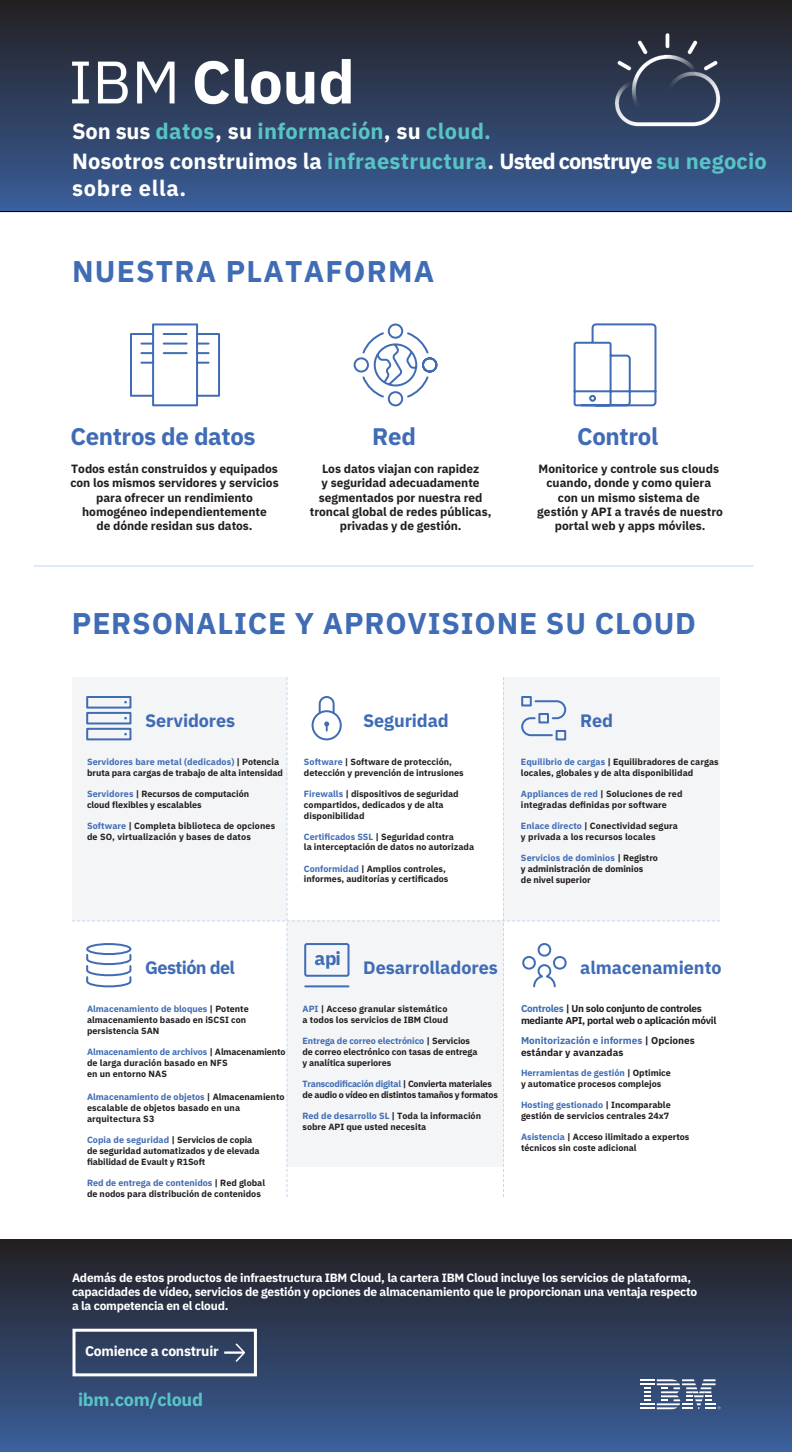
<style>
.page{position:relative;width:792px;height:1452px;background:#fff}
.page>*{position:absolute;margin:0;border:0;box-sizing:border-box;transform-origin:0 0}
.t1{font:700 30px "IBM Plex Sans";letter-spacing:.025em;color:#406cb5}
.t2{font:700 24px "IBM Plex Sans";letter-spacing:-.015em;color:#406cb5}
.t3{font:700 22px/30px "IBM Plex Sans";letter-spacing:.01em;color:#fff}
.t4{font:700 22px "IBM Plex Sans";letter-spacing:.03em;color:#fff}
.t5{font:700 18.6px "IBM Plex Sans";color:#406cb5}
.t6{font:700 18px "IBM Plex Sans";letter-spacing:-.005em;color:#406cb5}
.t7{font:700 18px "IBM Plex Sans";letter-spacing:-.015em;color:#58c4c5}
.t8{font:700 18px "IBM Plex Sans";letter-spacing:-.035em;color:#406cb5}
.t9{font:700 14px "IBM Plex Sans";letter-spacing:-.02em;color:#fff}
.t10{font:700 12px/14.4px "IBM Plex Sans";letter-spacing:-.005em;color:#231f20;text-align:center}
.t11{font:700 12px/14.4px "IBM Plex Sans";letter-spacing:-.02em;color:#fff}
.t12{font:700 10px/12px "IBM Plex Sans";letter-spacing:-.03em;color:#231f20}
.t13{font:700 10px/12px "IBM Plex Sans";color:#231f20}
.t14{font:700 9px/10.8px "IBM Plex Sans";color:#231f20}
.t15{font:700 9px/10.8px "IBM Plex Sans";letter-spacing:-.025em;color:#231f20}
.s1{color:#58c4c5}
.s2{color:#406cb5}
</style>
<div class="page">
<div style="left:0;top:0;width:792px;height:212px;background:linear-gradient(to bottom,#231f21,#3a5d99)"></div>
<div style="left:0;top:1239px;width:792px;height:213px;background:linear-gradient(to bottom,#231f21,#3a5e9a)"></div>
<div style="left:73px;top:1329px;width:184px;height:47px;border:3px solid #fff"></div>
<hr style="left:225px;top:1351px;width:17px;height:3px;background:#fff">
<svg style="left:234px;top:1342px;width:12px;height:21px"></svg>
<svg style="left:130px;top:323px;width:90px;height:84px"></svg>
<svg style="left:573px;top:323px;width:84px;height:84px"></svg>
<svg style="left:353px;top:323px;width:85px;height:84px"></svg>
<svg style="left:72px;top:677px;width:648px;height:520px"></svg>
<img style="left:59px;top:8px;width:304px;height:122px">
<img style="left:606px;top:17px;width:127px;height:114px">
<hr style="left:34px;top:566px;width:720px;height:1px;background:#c4d9f0">
<svg style="left:640px;top:1379px;width:81px;height:30px"></svg>
<hr style="left:0;top:211px;width:792px;height:1px;background:#000">
<h3 class="t3" style="left:72px;top:115px;width:696px">Son sus <span class="s1">datos</span>, su <span class="s1">información</span>, su <span class="s1">cloud.<br></span>Nosotros construimos la <span class="s1">infraestructura</span>. Usted construye <span class="s1">su negocio</span></h3>
<h3 class="t4" style="left:72px;top:170px;width:116px">sobre ella.</h3>
<h1 class="t1" style="left:72px;top:248px;width:364px">NUESTRA PLATAFORMA</h1>
<h2 class="t2" style="left:70px;top:417px;width:187px">Centros de datos</h2>
<h3 class="t10" style="left:70px;top:460px;width:210px">Todos están construidos y equipados con los mismos servidores y servicios para ofrecer un rendimiento homogéneo independientemente<br>de dónde residan sus datos.</h3>
<h2 class="t2" style="left:372px;top:417px;width:45px">Red</h2>
<h3 class="t10" style="left:310px;top:460px;width:183px">Los datos viajan con rapidez<br>y seguridad adecuadamente segmentados por nuestra red troncal global de redes públicas, privadas y de gestión.</h3>
<h2 class="t2" style="left:577px;top:417px;width:83px">Control</h2>
<h3 class="t10" style="left:537px;top:460px;width:187px">Monitorice y controle sus clouds cuando, donde y como quiera con un mismo sistema de gestión y API a través de nuestro portal web y apps móviles.</h3>
<h1 class="t1" style="left:72px;top:600px;width:626px">PERSONALICE Y APROVISIONE SU CLOUD</h1>
<h3 class="t6" style="left:145px;top:706px;width:92px">Servidores</h3>
<p class="t14" style="left:87px;top:756px;width:198px"><span class="s2">Servidores bare metal (dedicados)</span> | Potencia bruta para cargas de trabajo de alta intensidad</p>
<p class="t14" style="left:87px;top:788px;width:164px"><span class="s2">Servidores</span> | Recursos de computación cloud flexibles y escalables</p>
<p class="t14" style="left:87px;top:820px;width:190px"><span class="s2">Software</span> | Completa biblioteca de opciones de SO, virtualización y bases de datos</p>
<h3 class="t6" style="left:363px;top:706px;width:87px">Seguridad</h3>
<p class="t14" style="left:304px;top:756px;width:161px"><span class="s2">Software</span> | Software de protección, detección y prevención de intrusiones</p>
<p class="t14" style="left:304px;top:788px;width:156px"><span class="s2">Firewalls</span> | dispositivos de seguridad compartidos, dedicados y de alta disponibilidad</p>
<p class="t14" style="left:304px;top:830px;width:172px"><span class="s2">Certificados SSL</span> | Seguridad contra<br>la interceptación de datos no autorizada</p>
<p class="t14" style="left:304px;top:862px;width:146px"><span class="s2">Conformidad</span> | Amplios controles, informes, auditorías y certificados</p>
<h3 class="t6" style="left:580px;top:706px;width:35px">Red</h3>
<p class="t14" style="left:521px;top:756px;width:199px"><span class="s2">Equilibrio de cargas</span> | Equilibradores de cargas locales, globales y de alta disponibilidad</p>
<p class="t14" style="left:521px;top:788px;width:163px"><span class="s2">Appliances de red</span> | Soluciones de red integradas definidas por software</p>
<p class="t14" style="left:521px;top:820px;width:159px"><span class="s2">Enlace directo</span> | Conectividad segura y privada a los recursos locales</p>
<p class="t14" style="left:521px;top:852px;width:139px"><span class="s2">Servicios de dominios</span> | Registro y administración de dominios<br>de nivel superior</p>
<h3 class="t8" style="left:145px;top:953px;width:91px">Gestión del</h3>
<p class="t14" style="left:87px;top:1003px;width:163px"><span class="s2">Almacenamiento de bloques</span> | Potente almacenamiento basado en iSCSI con persistencia SAN</p>
<p class="t14" style="left:87px;top:1046px;width:200px"><span class="s2">Almacenamiento de archivos</span> | Almacenamiento de larga duración basado en NFS<br>en un entorno NAS</p>
<p class="t14" style="left:87px;top:1091px;width:199px"><span class="s2">Almacenamiento de objetos</span> | Almacenamiento escalable de objetos basado en una arquitectura S3</p>
<p class="t14" style="left:87px;top:1134px;width:174px"><span class="s2">Copia de seguridad</span> | Servicios de copia de seguridad automatizados y de elevada fiabilidad de Evault y R1Soft</p>
<p class="t14" style="left:87px;top:1177px;width:180px"><span class="s2">Red de entrega de contenidos</span> | Red global de nodos para distribución de contenidos</p>
<h3 class="t5" style="left:314px;top:944px;width:28px">api</h3>
<h3 class="t6" style="left:363px;top:953px;width:136px">Desarrolladores</h3>
<p class="t14" style="left:302px;top:1003px;width:147px"><span class="s2">API</span> | Acceso granular sistemático a todos los servicios de IBM Cloud</p>
<p class="t14" style="left:302px;top:1035px;width:177px"><span class="s2">Entrega de correo electrónico</span> | Servicios de correo electrónico con tasas de entrega y analítica superiores</p>
<p class="t15" style="left:302px;top:1078px;width:197px"><span class="s2">Transcodificación digital</span> | Convierta materiales de audio o vídeo en distintos tamaños y formatos</p>
<p class="t14" style="left:302px;top:1110px;width:180px"><span class="s2">Red de desarrollo SL</span> | Toda la información sobre API que usted necesita</p>
<h3 class="t6" style="left:580px;top:953px;width:143px">almacenamiento</h3>
<p class="t12" style="left:521px;top:1002px;width:197px"><span class="s2">Controles</span> | Un solo conjunto de controles mediante API, portal web o aplicación móvil</p>
<p class="t13" style="left:521px;top:1034px;width:175px"><span class="s2">Monitorización e informes</span> | Opciones estándar y avanzadas</p>
<p class="t14" style="left:521px;top:1067px;width:152px"><span class="s2">Herramientas de gestión</span> | Optimice y automatice procesos complejos</p>
<p class="t14" style="left:521px;top:1099px;width:151px"><span class="s2">Hosting gestionado</span> | Incomparable gestión de servicios centrales 24x7</p>
<p class="t14" style="left:521px;top:1131px;width:170px"><span class="s2">Asistencia</span> | Acceso ilimitado a expertos técnicos sin coste adicional</p>
<p class="t11" style="left:72px;top:1269px;width:627px">Además de estos productos de infraestructura IBM Cloud, la cartera IBM Cloud incluye los servicios de plataforma, capacidades de vídeo, servicios de gestión y opciones de almacenamiento que le proporcionan una ventaja respecto a la competencia en el cloud.</p>
<h3 class="t9" style="left:85px;top:1340px;width:135px">Comience a construir</h3>
<h3 class="t7" style="left:78px;top:1386px;width:126px">ibm.com/cloud</h3>
</div>
